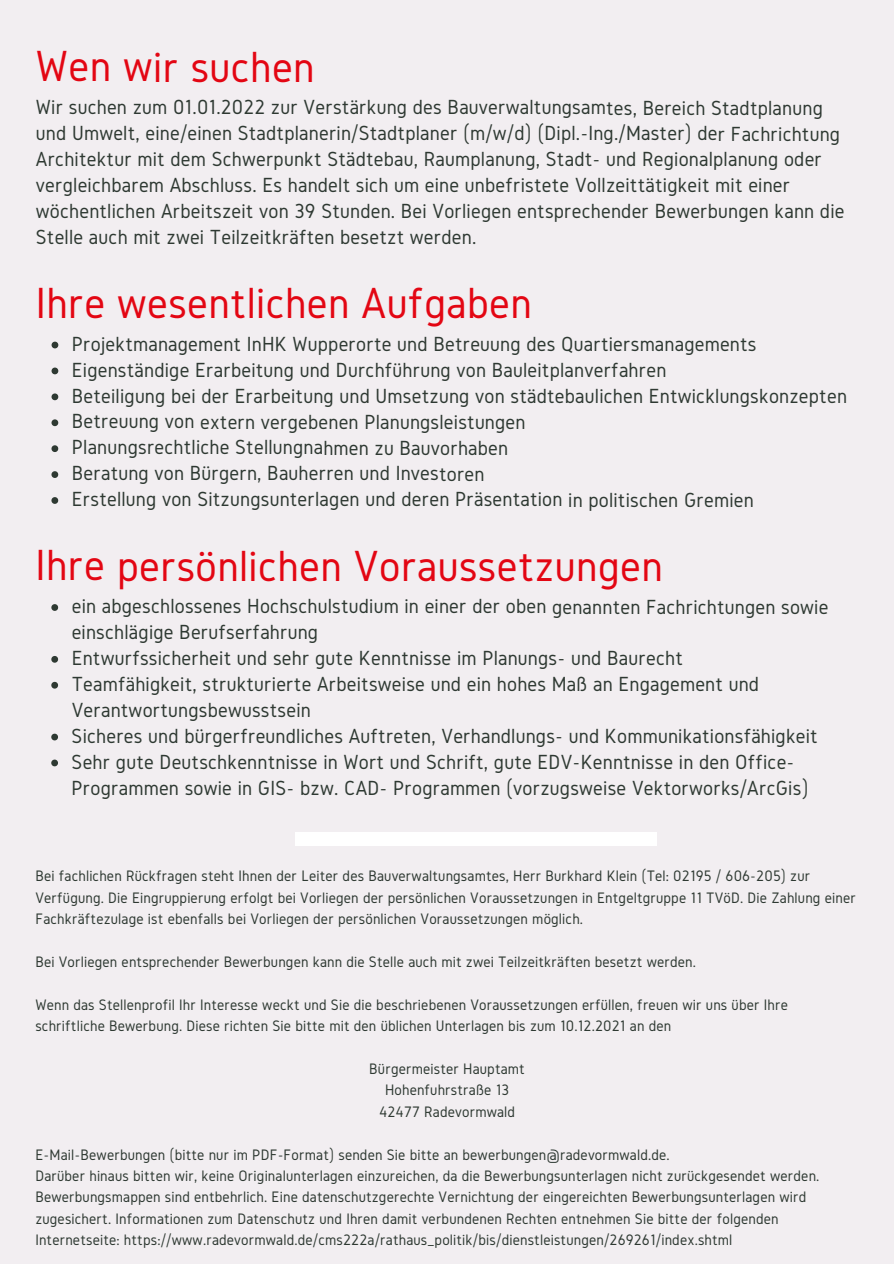
<style>
.page{position:relative;width:894px;height:1264px;background:#fff}
.page>*{position:absolute;margin:0;border:0;box-sizing:border-box;transform-origin:0 0}
.t1{font:45.3px "Gidole";letter-spacing:.01em;color:#e30613}
.t2{font:21.3px/25.8px "Gidole";letter-spacing:.01em;color:#2e3932}
.t3{font:15.75px/21.5px "Gidole";letter-spacing:.01em;color:#2e3932}
</style>
<div class="page">
<div style="left:0;top:0;width:893px;height:1263px;background:#f2eef1"></div>
<svg style="left:52px;top:341px;width:6px;height:7px"></svg>
<svg style="left:52px;top:367px;width:6px;height:7px"></svg>
<svg style="left:51px;top:393px;width:7px;height:7px"></svg>
<svg style="left:51px;top:419px;width:7px;height:7px"></svg>
<svg style="left:51px;top:445px;width:7px;height:7px"></svg>
<svg style="left:51px;top:471px;width:7px;height:7px"></svg>
<svg style="left:51px;top:497px;width:7px;height:7px"></svg>
<svg style="left:51px;top:604px;width:7px;height:7px"></svg>
<svg style="left:51px;top:656px;width:7px;height:6px"></svg>
<svg style="left:51px;top:682px;width:7px;height:6px"></svg>
<svg style="left:51px;top:733px;width:7px;height:7px"></svg>
<svg style="left:51px;top:759px;width:7px;height:7px"></svg>
<div style="left:295px;top:832px;width:362px;height:13px;background:#fff"></div>
<p class="t1" style="left:36px;top:41px;width:280px">Wen wir suchen</p>
<p class="t2" style="left:36px;top:94px;width:810px">Wir suchen zum 01.01.2022 zur Verstärkung des Bauverwaltungsamtes, Bereich Stadtplanung und Umwelt, eine/einen Stadtplanerin/Stadtplaner (m/w/d) (Dipl.-Ing./Master) der Fachrichtung Architektur mit dem Schwerpunkt Städtebau, Raumplanung, Stadt- und Regionalplanung oder vergleichbarem Abschluss. Es handelt sich um eine unbefristete Vollzeittätigkeit mit einer wöchentlichen Arbeitszeit von 39 Stunden. Bei Vorliegen entsprechender Bewerbungen kann die Stelle auch mit zwei Teilzeitkräften besetzt werden.</p>
<p class="t1" style="left:36px;top:278px;width:497px">Ihre wesentlichen Aufgaben</p>
<p class="t2" style="left:72px;top:330px;width:686px">Projektmanagement InHK Wupperorte und Betreuung des Quartiersmanagements</p>
<p class="t2" style="left:72px;top:356px;width:595px">Eigenständige Erarbeitung und Durchführung von Bauleitplanverfahren</p>
<p class="t2" style="left:72px;top:382px;width:776px">Beteiligung bei der Erarbeitung und Umsetzung von städtebaulichen Entwicklungskonzepten</p>
<p class="t2" style="left:72px;top:408px;width:455px">Betreuung von extern vergebenen Planungsleistungen</p>
<p class="t2" style="left:72px;top:434px;width:438px">Planungsrechtliche Stellungnahmen zu Bauvorhaben</p>
<p class="t2" style="left:72px;top:460px;width:414px">Beratung von Bürgern, Bauherren und Investoren</p>
<p class="t2" style="left:72px;top:486px;width:683px">Erstellung von Sitzungsunterlagen und deren Präsentation in politischen Gremien</p>
<p class="t1" style="left:36px;top:540px;width:628px">Ihre persönlichen Voraussetzungen</p>
<p class="t2" style="left:72px;top:593px;width:758px">ein abgeschlossenes Hochschulstudium in einer der oben genannten Fachrichtungen sowie einschlägige Berufserfahrung</p>
<p class="t2" style="left:72px;top:645px;width:612px">Entwurfssicherheit und sehr gute Kenntnisse im Planungs- und Baurecht</p>
<p class="t2" style="left:72px;top:670px;width:688px">Teamfähigkeit, strukturierte Arbeitsweise und ein hohes Maß an Engagement und<br>Verantwortungsbewusstsein</p>
<p class="t2" style="left:72px;top:722px;width:747px">Sicheres und bürgerfreundliches Auftreten, Verhandlungs- und Kommunikationsfähigkeit</p>
<p class="t2" style="left:72px;top:748px;width:738px">Sehr gute Deutschkenntnisse in Wort und Schrift, gute EDV-Kenntnisse in den Office-<br>Programmen sowie in GIS- bzw. CAD- Programmen (vorzugsweise Vektorworks/ArcGis)</p>
<p class="t3" style="left:35px;top:865px;width:821px">Bei fachlichen Rückfragen steht Ihnen der Leiter des Bauverwaltungsamtes, Herr Burkhard Klein (Tel: 02195 / 606-205) zur<br>Verfügung. Die Eingruppierung erfolgt bei Vorliegen der persönlichen Voraussetzungen in Entgeltgruppe 11 TVöD. Die Zahlung einer<br>Fachkräftezulage ist ebenfalls bei Vorliegen der persönlichen Voraussetzungen möglich.</p>
<p class="t3" style="left:35px;top:950px;width:662px">Bei Vorliegen entsprechender Bewerbungen kann die Stelle auch mit zwei Teilzeitkräften besetzt werden.</p>
<p class="t3" style="left:35px;top:993px;width:754px">Wenn das Stellenprofil Ihr Interesse weckt und Sie die beschriebenen Voraussetzungen erfüllen, freuen wir uns über Ihre schriftliche Bewerbung. Diese richten Sie bitte mit den üblichen Unterlagen bis zum 10.12.2021 an den</p>
<p class="t3" style="left:369px;top:1057px;width:157px">Bürgermeister Hauptamt</p>
<p class="t3" style="left:385px;top:1079px;width:126px">Hohenfuhrstraße 13</p>
<p class="t3" style="left:379px;top:1100px;width:137px">42477 Radevormwald</p>
<p class="t3" style="left:35px;top:1143px;width:635px">E-Mail-Bewerbungen (bitte nur im PDF-Format) senden Sie bitte an bewerbungen@radevormwald.de.</p>
<p class="t3" style="left:35px;top:1164px;width:785px">Darüber hinaus bitten wir, keine Originalunterlagen einzureichen, da die Bewerbungsunterlagen nicht zurückgesendet werden.<br>Bewerbungsmappen sind entbehrlich. Eine datenschutzgerechte Vernichtung der eingereichten Bewerbungsunterlagen wird zugesichert. Informationen zum Datenschutz und Ihren damit verbundenen Rechten entnehmen Sie bitte der folgenden Internetseite: https://www.radevormwald.de/cms222a/rathaus_politik/bis/dienstleistungen/269261/index.shtml</p>
</div>
